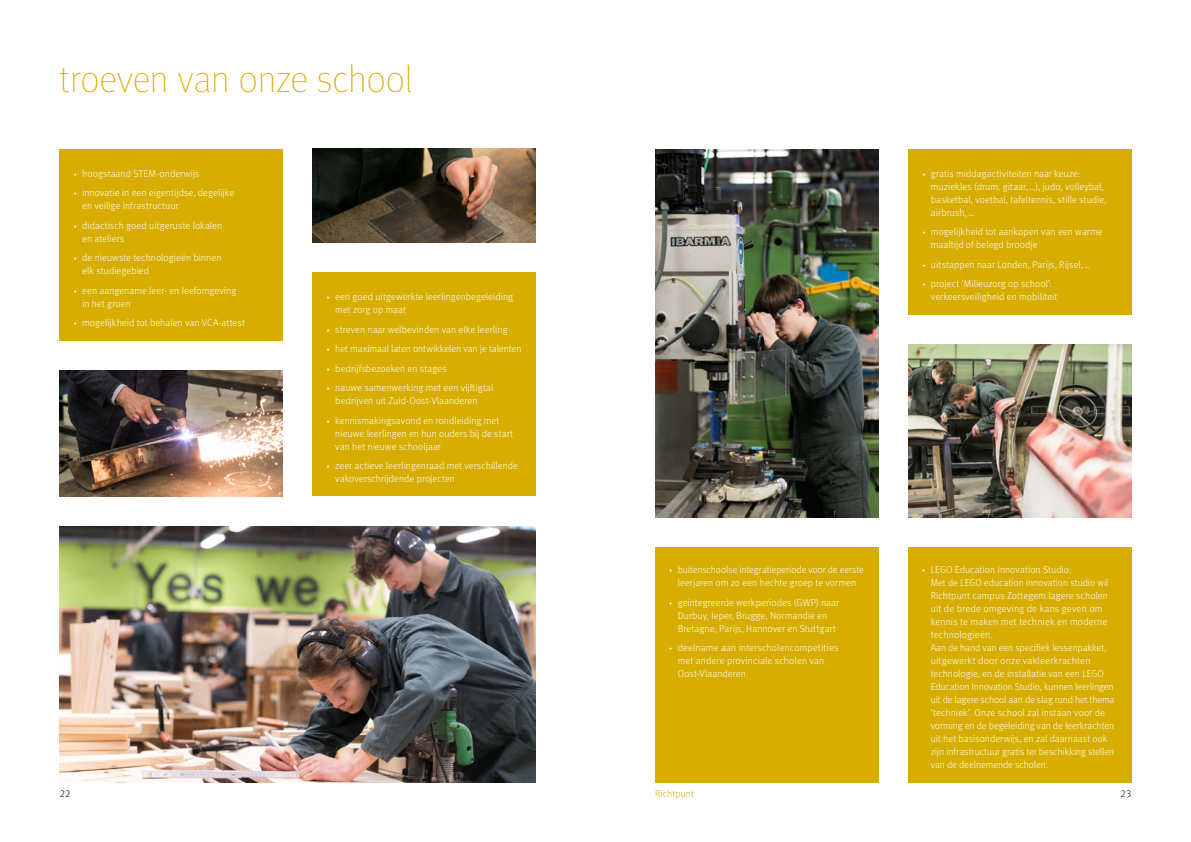
<style>
.page{position:relative;width:1191px;height:842px;background:#fff}
.page>*{position:absolute;margin:0;border:0;box-sizing:border-box;transform-origin:0 0}
.t1{font:100 38px "Meta Pro";letter-spacing:-.005em;color:#d6ad00}
.t2{font:300 10px/13px "Meta Pro";color:#fff}
.t3{font:300 10px "Meta Pro";color:#d6ad00}
.t4{font:300 10px "Meta Pro";color:#000}
.s1{font-size:7px}
</style>
<div class="page">
<div style="left:60px;top:149px;width:223px;height:191px;background:#d6ad00"></div>
<img style="left:60px;top:526px;width:476px;height:256px">
<img style="left:313px;top:149px;width:223px;height:93px">
<img style="left:60px;top:370px;width:223px;height:126px">
<div style="left:313px;top:272px;width:223px;height:224px;background:#d6ad00"></div>
<img style="left:655px;top:149px;width:223px;height:368px">
<img style="left:908px;top:344px;width:223px;height:173px">
<div style="left:908px;top:149px;width:223px;height:165px;background:#d6ad00"></div>
<div style="left:908px;top:547px;width:223px;height:235px;background:#d6ad00"></div>
<div style="left:655px;top:547px;width:223px;height:235px;background:#d6ad00"></div>
<h1 class="t1" style="left:60px;top:53px;width:354px">troeven van onze school</h1>
<p class="t2" style="left:74px;top:166px;width:127px"><span class="s1">•</span> hoogstaand STEM-onderwijs</p>
<p class="t2" style="left:82px;top:186px;width:153px;text-indent:-9px"><span class="s1">•</span> innovatie in een eigentijdse, degelijke en veilige infrastructuur</p>
<p class="t2" style="left:82px;top:218px;width:142px;text-indent:-9px"><span class="s1">•</span> didactisch goed uitgeruste lokalen en ateliers</p>
<p class="t2" style="left:82px;top:251px;width:141px;text-indent:-9px"><span class="s1">•</span> de nieuwste technologieën binnen elk studiegebied</p>
<p class="t2" style="left:82px;top:283px;width:156px;text-indent:-9px"><span class="s1">•</span> een aangename leer- en leefomgeving in het groen</p>
<p class="t2" style="left:74px;top:316px;width:173px"><span class="s1">•</span> mogelijkheid tot behalen van VCA-attest</p>
<p class="t2" style="left:335px;top:290px;width:179px;text-indent:-9px"><span class="s1">•</span> een goed uitgewerkte leerlingenbegeleiding met zorg op maat</p>
<p class="t2" style="left:327px;top:322px;width:182px"><span class="s1">•</span> streven naar welbevinden van elke leerling</p>
<p class="t2" style="left:327px;top:342px;width:196px"><span class="s1">•</span> het maximaal laten ontwikkelen van je talenten</p>
<p class="t2" style="left:327px;top:361px;width:121px"><span class="s1">•</span> bedrijfsbezoeken en stages</p>
<p class="t2" style="left:335px;top:381px;width:160px;text-indent:-9px"><span class="s1">•</span> nauwe samenwerking met een vijftigtal bedrijven uit Zuid-Oost-Vlaanderen</p>
<p class="t2" style="left:335px;top:413px;width:179px;text-indent:-9px"><span class="s1">•</span> kennismakingsavond en rondleiding met nieuwe leerlingen en hun ouders bij de start van het nieuwe schooljaar</p>
<p class="t2" style="left:335px;top:459px;width:184px;text-indent:-9px"><span class="s1">•</span> zeer actieve leerlingenraad met verschillende vakoverschrijdende projecten</p>
<p class="t2" style="left:931px;top:166px;width:177px;text-indent:-9px"><span class="s1">•</span> gratis middagactiviteiten naar keuze: muziekles (drum, gitaar,…), judo, volleybal, basketbal, voetbal, tafeltennis, stille studie, airbrush,…</p>
<p class="t2" style="left:931px;top:225px;width:173px;text-indent:-9px"><span class="s1">•</span> mogelijkheid tot aankopen van een warme maaltijd of belegd broodje</p>
<p class="t2" style="left:922px;top:257px;width:170px"><span class="s1">•</span> uitstappen naar Londen, Parijs, Rijsel,…</p>
<p class="t2" style="left:931px;top:277px;width:128px;text-indent:-9px"><span class="s1">•</span> project ‘Milieuzorg op school’: verkeersveiligheid en mobiliteit</p>
<p class="t2" style="left:669px;top:563px;width:196px;text-align:center"><span class="s1">•</span> buitenschoolse integratieperiode voor de eerste leerjaren om zo een hechte groep te vormen</p>
<p class="t2" style="left:669px;top:595px;width:171px;text-align:center"><span class="s1">•</span> geïntegreerde werkperiodes (GWP) naar<br>Durbuy, Ieper, Brugge, Normandië en<br>Bretagne, Parijs, Hannover en Stuttgart</p>
<p class="t2" style="left:677px;top:641px;width:162px;text-indent:-9px"><span class="s1">•</span> deelname aan interscholencompetities met andere provinciale scholen van<br>Oost-Vlaanderen</p>
<p class="t2" style="left:930px;top:563px;width:185px;text-indent:-9px"><span class="s1">•</span> LEGO Education Innovation Studio:<br>Met de LEGO education innovation studio wil Richtpunt campus Zottegem lagere scholen uit de brede omgeving de kans geven om kennis te maken met techniek en moderne technologieën.<br>Aan de hand van een specifiek lessenpakket, uitgewerkt door onze vakleerkrachten technologie, en de installatie van een LEGO Education Innovation Studio, kunnen leerlingen uit de lagere school aan de slag rond het thema ‘techniek’. Onze school zal instaan voor de vorming en de begeleiding van de leerkrachten uit het basisonderwijs, en zal daarnaast ook zijn infrastructuur gratis ter beschikking stellen van de deelnemende scholen.</p>
<p class="t4" style="left:60px;top:786px;width:13px">22</p>
<p class="t3" style="left:655px;top:786px;width:40px">Richtpunt</p>
<p class="t4" style="left:1120px;top:786px;width:13px">23</p>
</div>
